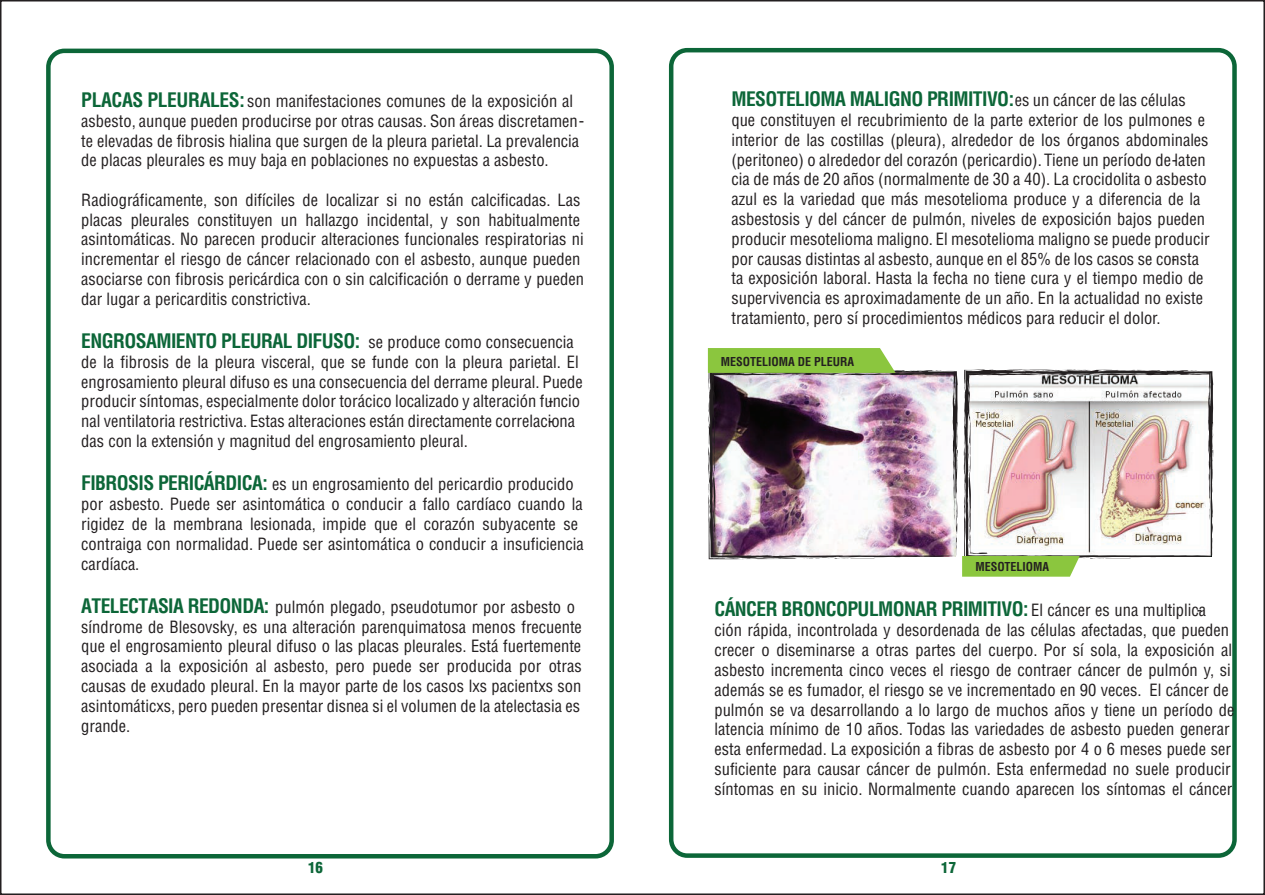
<style>
.page{position:relative;width:1265px;height:895px;background:#fff}
.page>*{position:absolute;margin:0;border:0;box-sizing:border-box;transform-origin:0 0}
.t1{font:700 condensed 19.5px "Helvetica LT Std";letter-spacing:-.03em;color:#0c6638}
.t2{font:condensed 16.5px/19.8px "Helvetica LT Std";color:#231f20}
.t3{font:900 condensed 15px "Helvetica LT Std";color:#0c6638}
.t4{font:700 condensed 12px "Helvetica LT Std";color:#231f20}
.s1{font-weight:700;font-size:19.5px;color:#0c6638}
.s2{font-weight:400;font-size:16.5px;color:#231f20}
</style>
<div class="page">
<div style="left:669px;top:48px;width:567px;height:809px;border:4px solid #0c6638;border-radius:16px"></div>
<div style="left:46px;top:49px;width:568px;height:809px;border:4px solid #0c6638;border-radius:16px"></div>
<img style="left:708px;top:370px;width:249px;height:188px">
<svg style="left:934px;top:370px;width:21px;height:4px"></svg>
<svg style="left:905px;top:370px;width:20px;height:5px"></svg>
<svg style="left:708px;top:384px;width:7px;height:5px"></svg>
<img style="left:708px;top:402px;width:105px;height:158px">
<svg style="left:827px;top:557px;width:47px;height:2px"></svg>
<svg style="left:930px;top:555px;width:15px;height:1px"></svg>
<img style="left:964px;top:369px;width:249px;height:189px">
<svg style="left:1209px;top:496px;width:3px;height:60px"></svg>
<svg style="left:1208px;top:385px;width:3px;height:16px"></svg>
<svg style="left:1190px;top:370px;width:20px;height:4px"></svg>
<svg style="left:1160px;top:370px;width:20px;height:5px"></svg>
<svg style="left:1094px;top:372px;width:31px;height:2px"></svg>
<svg style="left:1135px;top:370px;width:10px;height:6px"></svg>
<svg style="left:1041px;top:369px;width:39px;height:6px"></svg>
<svg style="left:974px;top:369px;width:18px;height:7px"></svg>
<svg style="left:1185px;top:555px;width:16px;height:1px"></svg>
<svg style="left:708px;top:348px;width:187px;height:28px;background:#8ebf4c"></svg>
<img style="left:952px;top:384px;width:178px;height:192px">
<p class="t2" style="left:81px;top:91px;width:504px"><span class="s1">PLACAS PLEURALES:</span> son manifestaciones comunes de la exposición al asbesto, aunque pueden producirse por otras causas. Son áreas discretamen&shy;te elevadas de fibrosis hialina que surgen de la pleura parietal. La prevalencia de placas pleurales es muy baja en poblaciones no expuestas a asbesto.</p>
<p class="t2" style="left:81px;top:190px;width:504px">Radiográficamente, son difíciles de localizar si no están calcificadas. Las placas pleurales constituyen un hallazgo incidental, y son habitualmente asintomáticas. No parecen producir alteraciones funcionales respiratorias ni incrementar el riesgo de cáncer relacionado con el asbesto, aunque pueden asociarse con fibrosis pericárdica con o sin calcificación o derrame y pueden dar lugar a pericarditis constrictiva.</p>
<p class="t1" style="left:81px;top:329px;width:494px">ENGROSAMIENTO PLEURAL DIFUSO: <span class="s2">se produce como consecuencia</span></p>
<p class="t2" style="left:81px;top:352px;width:503px">de la fibrosis de la pleura visceral, que se funde con la pleura parietal. El engrosamiento pleural difuso es una consecuencia del derrame pleural. Puede producir síntomas, especialmente dolor torácico localizado y alteración funcio</p>
<p class="t2" style="left:81px;top:391px;width:495px;text-indent:467px">- nal ventilatoria restrictiva. Estas alteraciones están directamente correlaciona</p>
<p class="t2" style="left:548px;top:411px;width:7px">-</p>
<p class="t2" style="left:81px;top:431px;width:388px">das con la extensión y magnitud del engrosamiento pleural.</p>
<p class="t2" style="left:81px;top:474px;width:504px"><span class="s1">FIBROSIS PERICÁRDICA:</span> es un engrosamiento del pericardio producido por asbesto. Puede ser asintomática o conducir a fallo cardíaco cuando la rigidez de la membrana lesionada, impide que el corazón subyacente se contraiga con normalidad. Puede ser asintomática o conducir a insuficiencia cardíaca.</p>
<p class="t2" style="left:81px;top:596px;width:502px"><span class="s1">ATELECTASIA REDONDA:</span> pulmón plegado, pseudotumor por asbesto o síndrome de Blesovsky, es una alteración parenquimatosa menos frecuente que el engrosamiento pleural difuso o las placas pleurales. Está fuertemente asociada a la exposición al asbesto, pero puede ser producida por otras causas de exudado pleural. En la mayor parte de los casos lxs pacientxs son asintomáticxs, pero pueden presentar disnea si el volumen de la atelectasia es grande.</p>
<p class="t1" style="left:731px;top:87px;width:456px">MESOTELIOMA MALIGNO PRIMITIVO:<span class="s2">es un cáncer de las células</span></p>
<p class="t2" style="left:731px;top:110px;width:479px">que constituyen el recubrimiento de la parte exterior de los pulmones e interior de las costillas (pleura), alrededor de los órganos abdominales (peritoneo) o alrededor del corazón (pericardio). Tiene un período de-laten cia de más de 20 años (normalmente de 30 a 40). La crocidolita o asbesto azul es la variedad que más mesotelioma produce y a diferencia de la asbestosis y del cáncer de pulmón, niveles de exposición bajos pueden producir mesotelioma maligno. El mesotelioma maligno se puede producir por causas distintas al asbesto, aunque en el 85% de los casos se consta</p>
<p class="t2" style="left:731px;top:248px;width:473px;text-indent:440px">-<br>ta exposición laboral. Hasta la fecha no tiene cura y el tiempo medio de supervivencia es aproximadamente de un año. En la actualidad no existe tratamiento, pero sí procedimientos médicos para reducir el dolor.</p>
<p class="t4" style="left:721px;top:353px;width:135px">MESOTELIOMA DE PLEURA</p>
<p class="t4" style="left:975px;top:558px;width:75px">MESOTELIOMA</p>
<p class="t1" style="left:714px;top:597px;width:493px">CÁNCER BRONCOPULMONAR PRIMITIVO: <span class="s2">El cáncer es una multiplica-</span></p>
<p class="t2" style="left:714px;top:620px;width:521px">ción rápida, incontrolada y desordenada de las células afectadas, que pueden crecer o diseminarse a otras partes del cuerpo. Por sí sola, la exposición al asbesto incrementa cinco veces el riesgo de contraer cáncer de pulmón y, si además se es fumador, el riesgo se ve incrementado en 90 veces. El cáncer de pulmón se va desarrollando a lo largo de muchos años y tiene un período de latencia mínimo de 10 años. Todas las variedades de asbesto pueden generar esta enfermedad. La exposición a fibras de asbesto por 4 o 6 meses puede ser suficiente para causar cáncer de pulmón. Esta enfermedad no suele producir síntomas en su inicio. Normalmente cuando aparecen los síntomas el cáncer</p>
<p class="t3" style="left:308px;top:857px;width:16px">16</p>
<p class="t3" style="left:941px;top:857px;width:16px">17</p>
</div>
